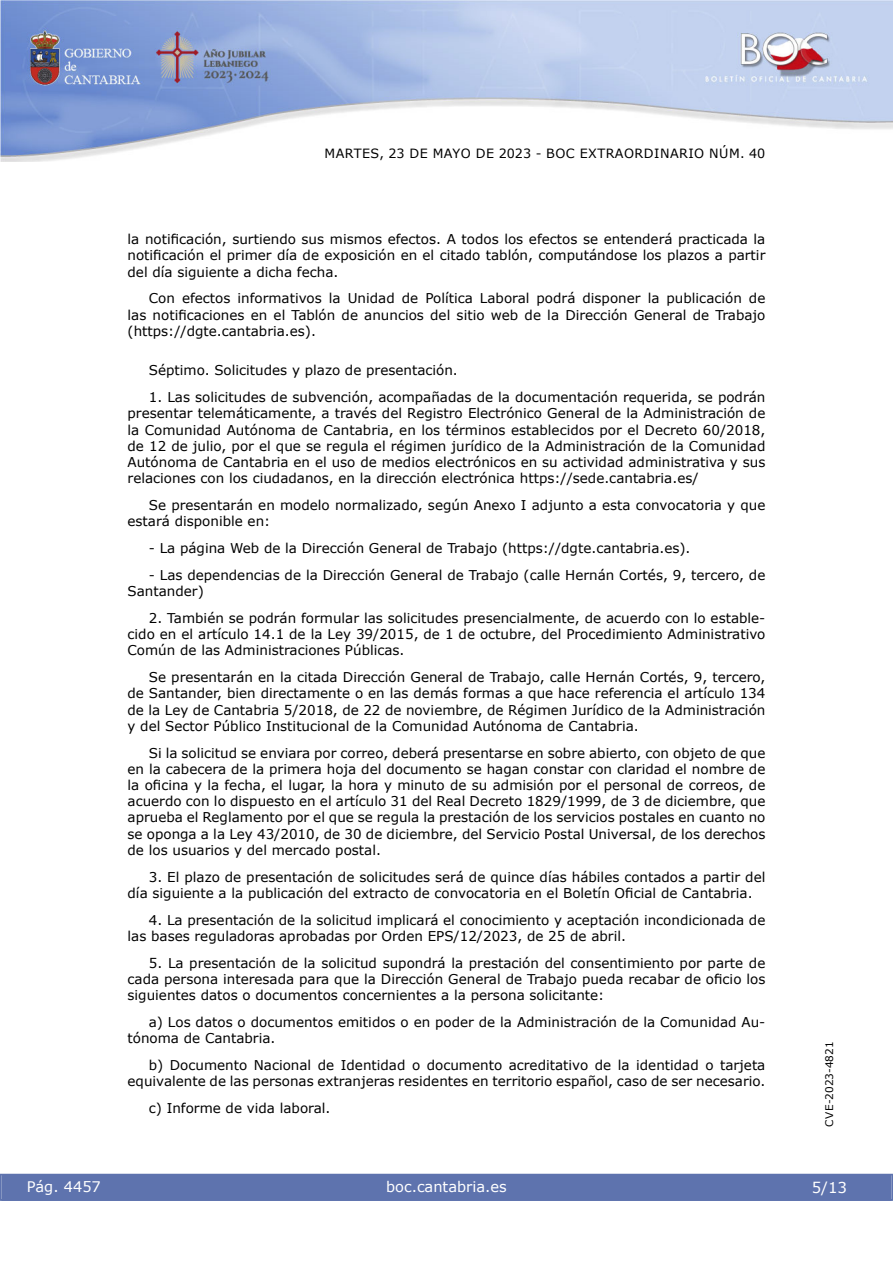
<style>
.page{position:relative;width:893px;height:1263px;background:#fff}
.page>*{position:absolute;margin:0;border:0;box-sizing:border-box;transform-origin:0 0}
.t1{font:15px "Verdana 2";color:#fff}
.t2{font:14.55px "Verdana 2";color:#fff}
.inicio_de_parrafo{font:13.5px/16.2px "Verdana 2";color:#000;text-align:justify}
.inicio_de_parrafo-2{font:13.5px/16.2px "Verdana";color:#000}
.t3{font:12.75px "Verdana 2";letter-spacing:.035em;color:#000}
.t4{font:10.5px "Verdana 2";color:#000}
.s1{font-family:"Verdana 2"}
.s2{font-family:"Verdana"}
</style>
<div class="page">
<img style="left:0;top:0;width:893px;height:161px">
<div style="left:1px;top:1174px;width:890px;height:27px;background:#5e73ae"></div>
<p class="t3" style="left:324px;top:144px;width:442px">MARTES, 23 DE MAYO DE 2023 - BOC EXTRAORDINARIO NÚM. 40</p>
<p class="inicio_de_parrafo-2" style="left:128px;top:231px;width:639px;text-align:justify">la notificación, surtiendo sus mismos efectos. A todos los efectos se entenderá practicada la notificación el primer día de exposición en el citado tablón, computándose los plazos a partir <span class="s1">del día siguiente a dicha fecha.</span></p>
<p class="inicio_de_parrafo-2" style="left:128px;top:290px;width:639px;text-align:justify;text-indent:21px">Con efectos informativos la Unidad de Política Laboral podrá disponer la publicación de las notificaciones en el Tablón de anuncios del sitio web de la Dirección General de Trabajo (https://dgte.cantabria.es).</p>
<p class="inicio_de_parrafo" style="left:149px;top:362px;width:311px">Séptimo. Solicitudes y plazo de presentación.</p>
<p class="inicio_de_parrafo" style="left:128px;top:389px;width:639px;text-indent:21px">1. Las solicitudes de subvención, acompañadas de la documentación requerida, se podrán presentar telemáticamente, a través del Registro Electrónico General de la Administración de la Comunidad Autónoma de Cantabria, en los términos establecidos por el Decreto 60/2018, de 12 de julio, por el que se regula el régimen jurídico de la Administración de la Comunidad Autónoma de Cantabria en el uso de medios electrónicos en su actividad administrativa y sus relaciones con los ciudadanos, en la dirección electrónica https://sede.cantabria.es/</p>
<p class="inicio_de_parrafo" style="left:128px;top:497px;width:639px;text-indent:21px">Se presentarán en modelo normalizado, según Anexo I adjunto a esta convocatoria y que estará disponible en:</p>
<p class="inicio_de_parrafo-2" style="left:149px;top:540px;width:543px">- La página Web de la Dirección General de Trabajo (https://dgte.cantabria.es).</p>
<p class="inicio_de_parrafo-2" style="left:128px;top:567px;width:639px;text-indent:21px">- Las dependencias de la Dirección General de Trabajo (calle Hernán Cortés, 9, tercero, de<br>Santander)</p>
<p class="inicio_de_parrafo" style="left:128px;top:610px;width:639px;text-indent:21px">2. También se podrán formular las solicitudes presencialmente, de acuerdo con lo estable&shy;<span class="s2">cido en el artículo 14.1 de la Ley 39/2015, de 1 de octubre, del Procedimiento Administrativo </span>Común de las Administraciones Públicas.</p>
<p class="inicio_de_parrafo" style="left:128px;top:669px;width:639px;text-indent:21px"><span class="s2">Se presentarán en la citada Dirección General de Trabajo, calle Hernán Cortés, 9, tercero, </span>de Santander, bien directamente o en las demás formas a que hace referencia el artículo 134 de la Ley de Cantabria 5/2018, de 22 de noviembre, de Régimen Jurídico de la Administración y del Sector Público Institucional de la Comunidad Autónoma de Cantabria.</p>
<p class="inicio_de_parrafo" style="left:128px;top:744px;width:639px;text-indent:21px">Si la solicitud se enviara por correo, deberá presentarse en sobre abierto, con objeto de que en la cabecera de la primera hoja del documento se hagan constar con claridad el nombre de <span class="s2">la oficina y la fecha, el lugar, la hora y minuto de su admisión por el personal de correos, de acuerdo con lo dispuesto en el artículo 31 del Real Decreto 1829/1999, de 3 de diciembre, que </span>aprueba el Reglamento por el que se regula la prestación de los servicios postales en cuanto no <span class="s2">se oponga a la Ley 43/2010, de 30 de diciembre, del Servicio Postal Universal, de los derechos </span>de los usuarios y del mercado postal.</p>
<p class="inicio_de_parrafo-2" style="left:128px;top:868px;width:639px;text-indent:21px"><span class="s1">3. El plazo de presentación de solicitudes será de quince días hábiles contados a partir del </span>día siguiente a la publicación del extracto de convocatoria en el Boletín Oficial de Cantabria.</p>
<p class="inicio_de_parrafo" style="left:128px;top:911px;width:639px;text-indent:21px">4. La presentación de la solicitud implicará el conocimiento y aceptación incondicionada de las bases reguladoras aprobadas por Orden EPS/12/2023, de 25 de abril.</p>
<p class="inicio_de_parrafo" style="left:128px;top:954px;width:639px;text-indent:21px">5. La presentación de la solicitud supondrá la prestación del consentimiento por parte de <span class="s2">cada persona interesada para que la Dirección General de Trabajo pueda recabar de oficio los </span>siguientes datos o documentos concernientes a la persona solicitante:</p>
<p class="inicio_de_parrafo-2" style="left:128px;top:1014px;width:639px;text-indent:21px">a) Los datos o documentos emitidos o en poder de la Administración de la Comunidad Au&shy;<span class="s1">tónoma de Cantabria.</span></p>
<p class="inicio_de_parrafo" style="left:128px;top:1057px;width:639px;text-align:right"><span class="s2">b) Documento Nacional de Identidad o documento acreditativo de la identidad o tarjeta </span>equivalente de las personas extranjeras residentes en territorio español, caso de ser necesario.</p>
<p class="inicio_de_parrafo-2" style="left:149px;top:1100px;width:183px">c) Informe de vida laboral.</p>
<p class="t2" style="left:27px;top:1177px;width:76px">Pág. 4457</p>
<p class="t2" style="left:386px;top:1177px;width:122px">boc.cantabria.es</p>
<p class="t4" style="left:822px;top:1126px;width:87px;rotate:-90deg">CVE-2023-4821</p>
<p class="t1" style="left:812px;top:1177px;width:37px">5/13</p>
</div>
